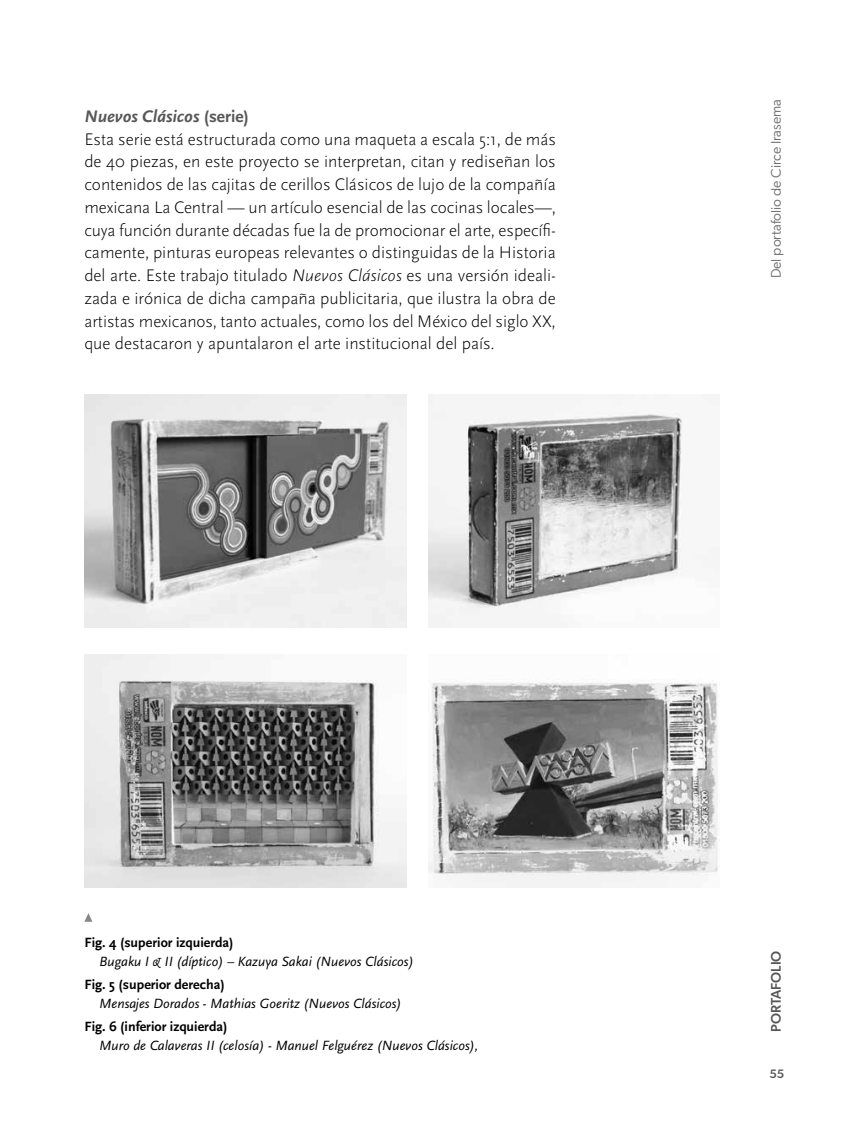
<style>
.page{position:relative;width:844px;height:1141px;background:#fff}
.page>*{position:absolute;margin:0;border:0;box-sizing:border-box;transform-origin:0 0}
.t1{font:300 17.5px/22.8px "Scala Sans Pro";color:#000}
.t2{font:italic 14px "Scala Sans Pro";color:#000}
.t3{font:700 14px "Scala Sans Pro";color:#000}
.t4{font:14px "Gibson";color:#706f6f}
.t5{font:500 14px "Gibson";color:#575756}
.t6{font:500 12.25px "Gibson";color:#575756}
.s1{font-weight:700;font-style:italic;color:#575756}
.s2{font-weight:700;color:#575756}
.s3{font-style:italic}
</style>
<div class="page">
<img style="left:84px;top:395px;width:322px;height:233px">
<img style="left:84px;top:655px;width:322px;height:233px">
<img style="left:428px;top:395px;width:254px;height:233px">
<img style="left:428px;top:680px;width:290px;height:208px">
<svg style="left:84px;top:913px;width:8px;height:9px"></svg>
<p class="t1" style="left:84px;top:105px;width:473px"><span class="s1">Nuevos Clásicos</span> <span class="s2">(serie)<br></span>Esta serie está estructurada como una maqueta a escala 5:1, de más de 40 piezas, en este proyecto se interpretan, citan y rediseñan los contenidos de las cajitas de cerillos Clásicos de lujo de la compañía mexicana La Central — un artículo esencial de las cocinas locales—, cuya función durante décadas fue la de promocionar el arte, especí!- camente, pinturas europeas relevantes o distinguidas de la Historia del arte. Este trabajo titulado <span class="s3">Nuevos Clásicos</span> es una versión ideali&shy;zada e irónica de dicha campaña publicitaria, que ilustra la obra de artistas mexicanos, tanto actuales, como los del México del siglo XX, que destacaron y apuntalaron el arte institucional del país.</p>
<p class="t4" style="left:767px;top:278px;width:181px;rotate:-90deg">Del portafolio de Circe Irasema</p>
<p class="t3" style="left:84px;top:934px;width:151px">Fig. 4 (superior izquierda)</p>
<p class="t2" style="left:99px;top:953px;width:316px">Bugaku I &amp; II (díptico) – Kazuya Sakai (Nuevos Clásicos)</p>
<p class="t3" style="left:84px;top:976px;width:142px">Fig. 5 (superior derecha)</p>
<p class="t2" style="left:99px;top:995px;width:304px">Mensajes Dorados - Mathias Goeritz (Nuevos Clásicos)</p>
<p class="t3" style="left:84px;top:1018px;width:144px">Fig. 6 (inferior izquierda)</p>
<p class="t2" style="left:99px;top:1037px;width:380px">Muro de Calaveras II (celosía) - Manuel Felguérez (Nuevos Clásicos),</p>
<p class="t5" style="left:767px;top:1032px;width:83px;rotate:-90deg">PORTAFOLIO</p>
<p class="t6" style="left:769px;top:1066px;width:16px">55</p>
</div>
